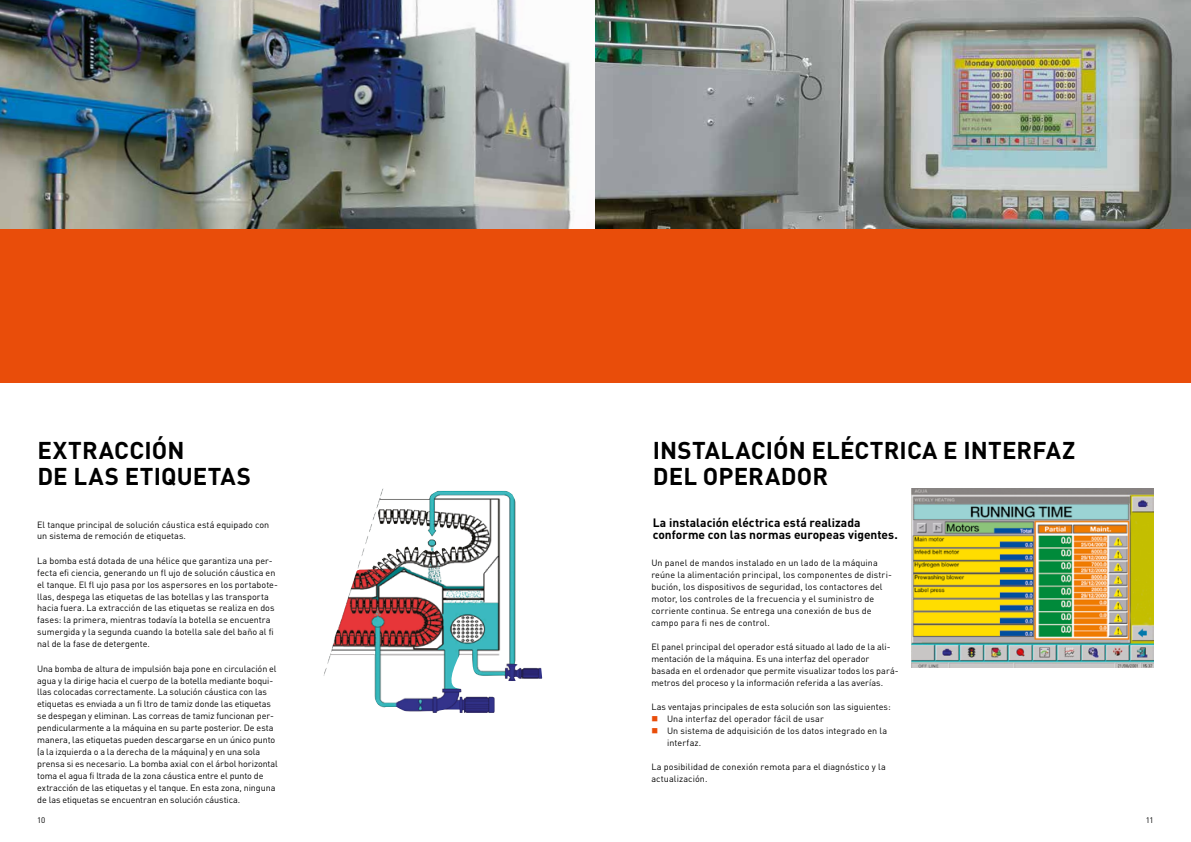
<style>
.page{position:relative;width:1191px;height:842px;background:#fff}
.page>*{position:absolute;margin:0;border:0;box-sizing:border-box;transform-origin:0 0}
.t1{font:700 24px/26px "DINOT";letter-spacing:.005em;color:#000}
.t2{font:700 12px/12px "DINOT";color:#000}
.t3{font:9px/12px "DINOT";color:#000}
.t4{font:8px "DINOT";color:#000}
.s1{color:#e94d0a}
</style>
<div class="page">
<img style="left:0;top:0;width:1191px;height:230px">
<img style="left:912px;top:488px;width:241px;height:180px">
<img style="left:331px;top:489px;width:178px;height:224px">
<div style="left:0;top:230px;width:595px;height:153px;background:#e94d0a"></div>
<div style="left:595px;top:230px;width:596px;height:153px;background:#e94d0a"></div>
<h1 class="t1" style="left:37px;top:437px;width:215px">EXTRACCIÓN<br>DE LAS ETIQUETAS</h1>
<h1 class="t1" style="left:653px;top:437px;width:424px">INSTALACIÓN ELÉCTRICA E INTERFAZ<br>DEL OPERADOR</h1>
<p class="t3" style="left:37px;top:518px;width:233px">El tanque principal de solución cáustica está equipado con un sistema de remoción de etiquetas.</p>
<p class="t3" style="left:37px;top:554px;width:242px">La bomba está dotada de una hélice que garantiza una per&shy;fecta efi ciencia, generando un fl ujo de solución cáustica en el tanque. El fl ujo pasa por los aspersores en los portabote&shy;llas, despega las etiquetas de las botellas y las transporta hacia fuera. La extracción de las etiquetas se realiza en dos fases: la primera, mientras todavía la botella se encuentra sumergida y la segunda cuando la botella sale del baño al fi nal de la fase de detergente.</p>
<p class="t3" style="left:37px;top:662px;width:242px">Una bomba de altura de impulsión baja pone en circulación el agua y la dirige hacia el cuerpo de la botella mediante boqui&shy;llas colocadas correctamente. La solución cáustica con las etiquetas es enviada a un fi ltro de tamiz donde las etiquetas se despegan y eliminan. Las correas de tamiz funcionan per&shy;pendicularmente a la máquina en su parte posterior. De esta manera, las etiquetas pueden descargarse en un único punto (a la izquierda o a la derecha de la máquina) y en una sola prensa si es necesario. La bomba axial con el árbol horizontal toma el agua fi ltrada de la zona cáustica entre el punto de extracción de las etiquetas y el tanque. En esta zona, ninguna de las etiquetas se encuentran en solución cáustica.</p>
<h2 class="t2" style="left:653px;top:517px;width:246px">La instalación eléctrica está realizada conforme con las normas europeas vigentes.</h2>
<p class="t3" style="left:651px;top:556px;width:242px">Un panel de mandos instalado en un lado de la máquina reúne la alimentación principal, los componentes de distri&shy;bución, los dispositivos de seguridad, los contactores del motor, los controles de la frecuencia y el suministro de corriente continua. Se entrega una conexión de bus de campo para fi nes de control.</p>
<p class="t3" style="left:651px;top:640px;width:249px">El panel principal del operador está situado al lado de la ali&shy;mentación de la máquina. Es una interfaz del operador basada en el ordenador que permite visualizar todos los pará&shy;metros del proceso y la información referida a las averías.</p>
<p class="t3" style="left:651px;top:700px;width:241px">Las ventajas principales de esta solución son las siguientes:</p>
<p class="t3" style="left:651px;top:712px;width:174px"><span class="s1">■</span> Una interfaz del operador fácil de usar</p>
<p class="t3" style="left:667px;top:724px;width:222px;text-indent:-16px"><span class="s1">■</span> Un sistema de adquisición de los datos integrado en la interfaz.</p>
<p class="t3" style="left:651px;top:760px;width:236px">La posibilidad de conexión remota para el diagnóstico y la actualización.</p>
<p class="t4" style="left:37px;top:815px;width:10px">10</p>
<p class="t4" style="left:1145px;top:815px;width:9px">11</p>
</div>
